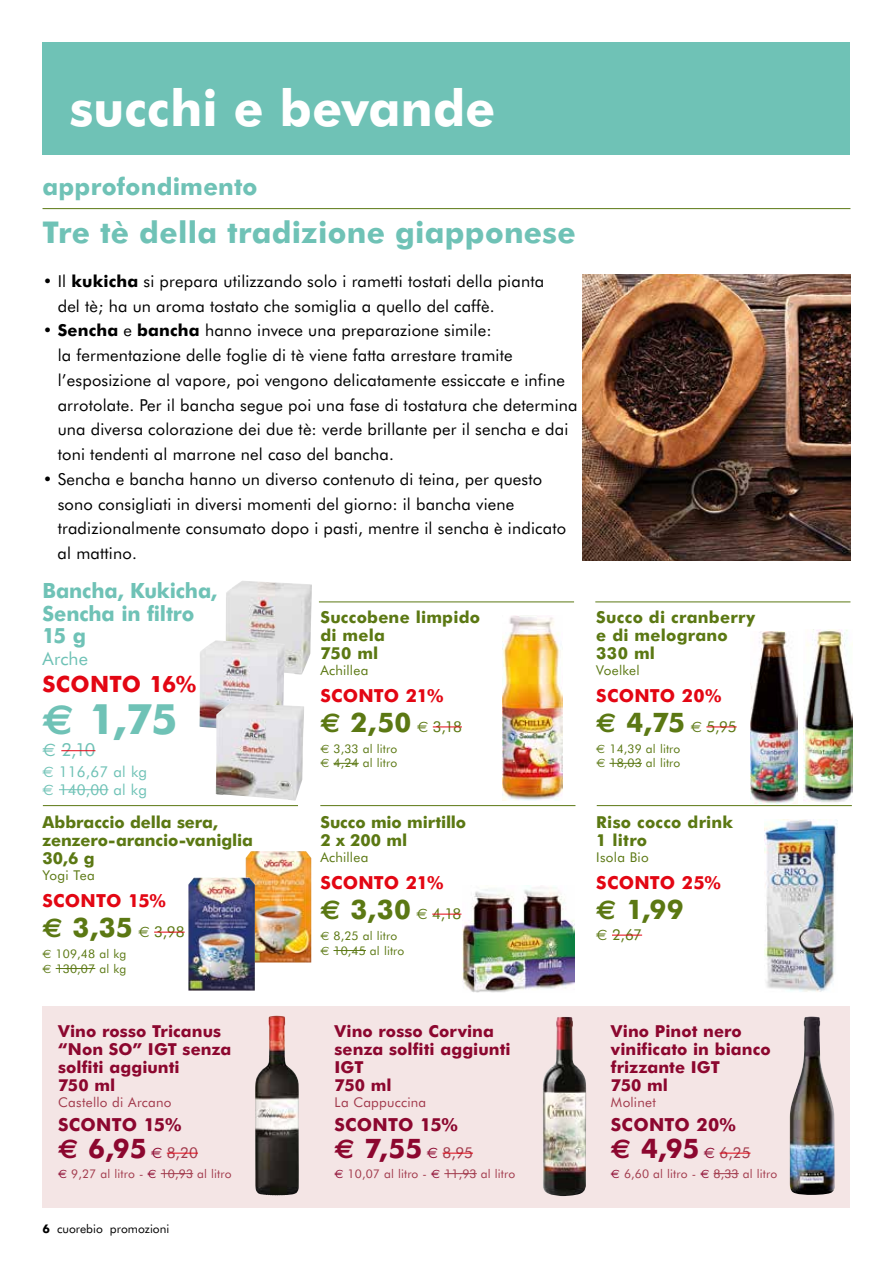
<style>
.page{position:relative;width:893px;height:1263px;background:#fff}
.page>*{position:absolute;margin:0;border:0;box-sizing:border-box;transform-origin:0 0}
.t1{font:700 50.25px "Futura BT";letter-spacing:.005em;color:#fff}
.t2{font:700 42px "Futura BT";color:#6fc2b6}
.t3{font:700 30px "Futura BT";letter-spacing:.01em;color:#6fc2b6}
.t4{font:700 27px "Futura BT";letter-spacing:.015em;color:#5b7813}
.t5{font:700 27px "Futura BT";color:#8c072f}
.t6{font:700 24px "Futura BT";letter-spacing:.01em;color:#6fc2b6}
.t7{font:700 22.5px "Futura BT";letter-spacing:.01em;color:#e30613}
.t8{font:700 21px/22.5px "Futura BT";letter-spacing:-.01em;color:#6fc2b6;scale:.96 1}
.t9{font:700 18px "Futura BT";letter-spacing:.01em;color:#e30613}
.t10{font:700 18px "Futura BT";letter-spacing:.01em;color:#8c072f}
.t11{font:18px "Futura BT";letter-spacing:.005em;color:#6fc2b6}
.t12{font:16.5px/24.8px "Futura BT";letter-spacing:.01em;color:#000}
.t13{font:700 16.5px/18px "Futura BT";letter-spacing:.01em;color:#5b7813}
.t14{font:700 16.5px/18px "Futura BT";letter-spacing:.005em;color:#8c072f}
.t15{font:15px/18px "Futura BT";letter-spacing:.01em;color:#6fc2b6}
.t16{font:15px "Futura BT";color:#5b7813}
.t17{font:13.5px "Futura BT";letter-spacing:.015em;color:#5b7813}
.t18{font:13.5px "Futura BT";letter-spacing:.02em;color:#a23a4c}
.t19{font:12px/14.4px "Futura BT";letter-spacing:.01em;color:#5b7813}
.t20{font:12px "Futura BT";letter-spacing:.01em;color:#a23a4c}
.t21{font:12px "Futura BT";color:#000}
.s1{font-weight:700}
.s2{font-family:"Euro Sans"}
.s3{font-family:"Euro Sans Std"}
.s4{font-family:"Euro Sans Std";font-weight:400;font-size:15px}
.s5{font-weight:400;font-size:15px}
.s6{font-weight:400;font-size:15px;color:#a23a4c}
.s7{font-family:"Euro Sans Std";color:#8c072f}
</style>
<div class="page">
<hr style="left:43px;top:208px;width:807px;height:1px;background:#5b7813">
<img style="left:583px;top:274px;width:267px;height:287px">
<img style="left:246px;top:851px;width:65px;height:111px">
<img style="left:463px;top:885px;width:111px;height:107px">
<div style="left:43px;top:1006px;width:807px;height:202px;background:#f4e5e5"></div>
<hr style="left:167px;top:1153px;width:31px;height:1px;background:#e30613">
<hr style="left:161px;top:1173px;width:32px;height:1px;background:#a23a4c">
<hr style="left:443px;top:1153px;width:30px;height:1px;background:#e30613">
<hr style="left:444px;top:1173px;width:33px;height:1px;background:#a23a4c">
<hr style="left:719px;top:1153px;width:31px;height:1px;background:#e30613">
<svg style="left:713px;top:1173px;width:26px;height:1px"></svg>
<hr style="left:597px;top:805px;width:255px;height:1px;background:#5b7813">
<hr style="left:320px;top:805px;width:255px;height:1px;background:#5b7813">
<hr style="left:43px;top:805px;width:255px;height:1px;background:#5b7813">
<hr style="left:319px;top:602px;width:255px;height:1px;background:#5b7813">
<hr style="left:595px;top:602px;width:255px;height:1px;background:#5b7813">
<hr style="left:706px;top:726px;width:31px;height:1px;background:#e30613">
<hr style="left:609px;top:763px;width:33px;height:1px;background:#5b7813">
<hr style="left:612px;top:935px;width:30px;height:1px;background:#e30613">
<svg style="left:432px;top:914px;width:29px;height:1px"></svg>
<hr style="left:333px;top:950px;width:33px;height:1px;background:#5b7813">
<hr style="left:154px;top:932px;width:31px;height:1px;background:#e30613">
<hr style="left:56px;top:968px;width:39px;height:1px;background:#5b7813">
<svg style="left:433px;top:726px;width:29px;height:1px"></svg>
<svg style="left:333px;top:763px;width:26px;height:1px"></svg>
<img style="left:226px;top:581px;width:86px;height:93px">
<img style="left:199px;top:640px;width:86px;height:88px">
<img style="left:216px;top:703px;width:88px;height:98px">
<img style="left:503px;top:616px;width:59px;height:185px">
<img style="left:750px;top:631px;width:47px;height:172px">
<img style="left:804px;top:629px;width:48px;height:173px">
<img style="left:188px;top:877px;width:67px;height:113px">
<img style="left:765px;top:819px;width:73px;height:173px">
<img style="left:255px;top:1016px;width:44px;height:179px">
<img style="left:543px;top:1017px;width:43px;height:179px">
<img style="left:790px;top:1016px;width:45px;height:179px">
<hr style="left:61px;top:750px;width:34px;height:1px;background:#e30613">
<hr style="left:59px;top:789px;width:50px;height:1px;background:#6fc2b6">
<div style="left:43px;top:43px;width:807px;height:112px;background:#6fc2b6"></div>
<h1 class="t1" style="left:70px;top:77px;width:427px">succhi e bevande</h1>
<h3 class="t6" style="left:43px;top:172px;width:217px">approfondimento</h3>
<h3 class="t3" style="left:43px;top:214px;width:535px">Tre tè della tradizione giapponese</h3>
<p class="t12" style="left:58px;top:268px;width:488px;text-indent:-15px">• Il <span class="s1">kukicha</span> si prepara utilizzando solo i rametti tostati della pianta del tè; ha un aroma tostato che somiglia a quello del caffè.</p>
<p class="t12" style="left:58px;top:318px;width:521px;text-indent:-15px">• <span class="s1">Sencha</span> e <span class="s1">bancha</span> hanno invece una preparazione simile:<br>la fermentazione delle foglie di tè viene fatta arrestare tramite l’esposizione al vapore, poi vengono delicatamente essiccate e infine arrotolate. Per il bancha segue poi una fase di tostatura che determina una diversa colorazione dei due tè: verde brillante per il sencha e dai toni tendenti al marrone nel caso del bancha.</p>
<p class="t12" style="left:58px;top:466px;width:510px;text-indent:-15px">• Sencha e bancha hanno un diverso contenuto di teina, per questo sono consigliati in diversi momenti del giorno: il bancha viene tradizionalmente consumato dopo i pasti, mentre il sencha è indicato al mattino.</p>
<p class="t8" style="left:43px;top:580px;width:184px">Bancha, Kukicha,<br>Sencha in filtro<br>15 g</p>
<p class="t11" style="left:43px;top:648px;width:47px">Arche</p>
<h3 class="t7" style="left:43px;top:670px;width:155px">SCONTO 16%</h3>
<h2 class="t2" style="left:43px;top:693px;width:137px"><span class="s2">€</span> 1,75</h2>
<p class="t11" style="left:43px;top:738px;width:54px"><span class="s3">€</span> 2,10</p>
<p class="t15" style="left:43px;top:762px;width:106px"><span class="s3">€</span> 116,67 al kg <span class="s3">€</span> 140,00 al kg</p>
<p class="t13" style="left:43px;top:813px;width:212px">Abbraccio della sera, zenzero-arancio-vaniglia<br>30,6 g</p>
<p class="t17" style="left:43px;top:867px;width:54px">Yogi Tea</p>
<p class="t9" style="left:43px;top:890px;width:125px">SCONTO 15%</p>
<h3 class="t4" style="left:43px;top:911px;width:144px"><span class="s2">€</span> 3,35 <span class="s4">€</span> <span class="s5">3,98</span></h3>
<p class="t19" style="left:43px;top:946px;width:85px"><span class="s3">€</span> 109,48 al kg <span class="s3">€</span> 130,07 al kg</p>
<p class="t14" style="left:58px;top:1022px;width:175px">Vino rosso Tricanus “Non SO” IGT senza solfiti aggiunti<br>750 ml</p>
<p class="t18" style="left:58px;top:1094px;width:115px">Castello di Arcano</p>
<p class="t10" style="left:58px;top:1114px;width:125px">SCONTO 15%</p>
<h3 class="t5" style="left:58px;top:1132px;width:141px"><span class="s2">€</span> 6,95 <span class="s4">€</span> <span class="s6">8,20</span></h3>
<p class="t20" style="left:58px;top:1166px;width:175px"><span class="s7">€</span> 9,27 al litro - <span class="s7">€</span> 10,93 al litro</p>
<p class="t21" style="left:43px;top:1221px;width:128px"><span class="s1">6</span> cuorebio promozioni</p>
<p class="t13" style="left:320px;top:608px;width:161px">Succobene limpido di mela<br>750 ml</p>
<p class="t17" style="left:320px;top:662px;width:50px">Achillea</p>
<p class="t9" style="left:320px;top:684px;width:125px">SCONTO 21%</p>
<h3 class="t4" style="left:320px;top:706px;width:143px"><span class="s2">€</span> 2,50 <span class="s4">€</span> <span class="s5">3,18</span></h3>
<p class="t19" style="left:320px;top:741px;width:78px"><span class="s3">€</span> 3,33 al litro <span class="s3">€</span> 4,24 al litro</p>
<p class="t13" style="left:320px;top:813px;width:147px">Succo mio mirtillo<br>2 x 200 ml</p>
<p class="t17" style="left:320px;top:849px;width:50px">Achillea</p>
<p class="t9" style="left:320px;top:872px;width:125px">SCONTO 21%</p>
<h3 class="t4" style="left:320px;top:893px;width:143px"><span class="s2">€</span> 3,30 <span class="s4">€</span> <span class="s5">4,18</span></h3>
<p class="t19" style="left:320px;top:928px;width:86px"><span class="s3">€</span> 8,25 al litro <span class="s3">€</span> 10,45 al litro</p>
<p class="t14" style="left:334px;top:1022px;width:178px">Vino rosso Corvina senza solfiti aggiunti<br>IGT<br>750 ml</p>
<p class="t18" style="left:334px;top:1094px;width:93px">La Cappuccina</p>
<p class="t10" style="left:334px;top:1114px;width:125px">SCONTO 15%</p>
<h3 class="t5" style="left:334px;top:1132px;width:140px"><span class="s2">€</span> 7,55 <span class="s4">€</span> <span class="s6">8,95</span></h3>
<p class="t20" style="left:334px;top:1166px;width:182px"><span class="s7">€</span> 10,07 al litro - <span class="s7">€</span> 11,93 al litro</p>
<p class="t13" style="left:596px;top:608px;width:160px">Succo di cranberry e di melograno<br>330 ml</p>
<p class="t17" style="left:596px;top:662px;width:45px">Voelkel</p>
<p class="t9" style="left:596px;top:684px;width:126px">SCONTO 20%</p>
<h3 class="t4" style="left:596px;top:706px;width:142px"><span class="s2">€</span> 4,75 <span class="s4">€</span> <span class="s5">5,95</span></h3>
<p class="t19" style="left:596px;top:741px;width:86px"><span class="s3">€</span> 14,39 al litro <span class="s3">€</span> 18,03 al litro</p>
<p class="t13" style="left:596px;top:813px;width:138px">Riso cocco drink<br>1 litro</p>
<p class="t17" style="left:596px;top:849px;width:54px">Isola Bio</p>
<p class="t9" style="left:596px;top:872px;width:126px">SCONTO 25%</p>
<h3 class="t4" style="left:596px;top:893px;width:89px"><span class="s2">€</span> 1,99</h3>
<p class="t16" style="left:596px;top:926px;width:47px"><span class="s3">€</span> 2,67</p>
<p class="t14" style="left:611px;top:1022px;width:161px">Vino Pinot nero vinificato in bianco frizzante IGT<br>750 ml</p>
<p class="t18" style="left:611px;top:1094px;width:47px">Molinet</p>
<p class="t10" style="left:611px;top:1114px;width:126px">SCONTO 20%</p>
<h3 class="t5" style="left:611px;top:1132px;width:141px"><span class="s2">€</span> 4,95 <span class="s4">€</span> <span class="s6">6,25</span></h3>
<p class="t20" style="left:611px;top:1166px;width:168px"><span class="s7">€</span> 6,60 al litro - <span class="s7">€</span> 8,33 al litro</p>
</div>
